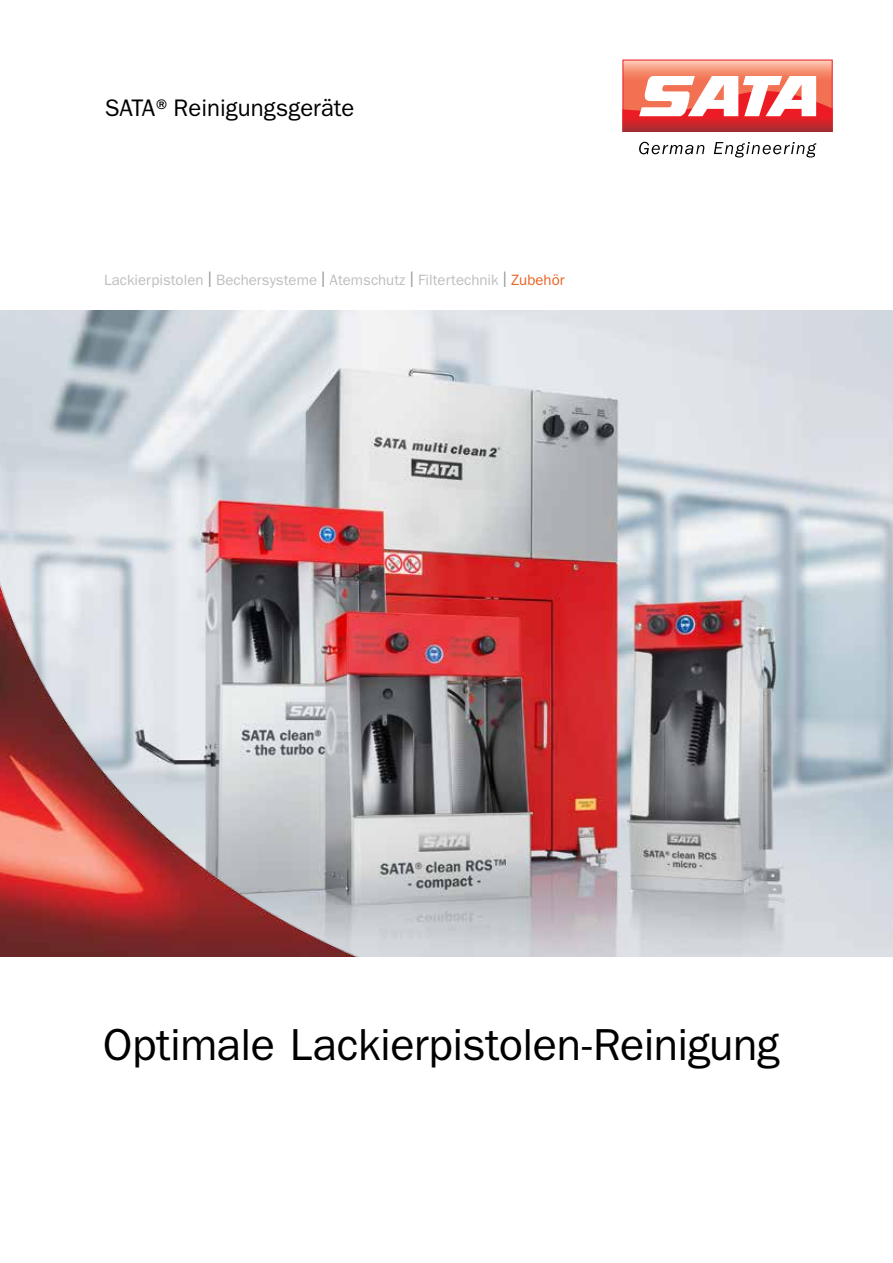
<style>
.page{position:relative;width:893px;height:1263px;background:#fff}
.page>*{position:absolute;margin:0;border:0;box-sizing:border-box;transform-origin:0 0}
.t1{font:45px "ITC Franklin Gothic Std";letter-spacing:-.01em;color:#000}
.t2{font:24px "ITC Franklin Gothic Std";color:#000}
.t3{font:15px "ITC Franklin Gothic Std";color:#bcbec0}
.s1{font-size:22.5px;color:#939598}
.s2{color:#e76425}
</style>
<div class="page">
<img style="left:0;top:310px;width:893px;height:647px">
<svg style="left:639px;top:142px;width:65px;height:12px"></svg>
<svg style="left:714px;top:142px;width:102px;height:15px"></svg>
<svg style="left:622px;top:60px;width:211px;height:72px"></svg>
<img style="left:0;top:529px;width:361px;height:428px">
<h2 class="t2" style="left:105px;top:94px;width:251px">SATA®Reinigungsgeräte</h2>
<p class="t3" style="left:104px;top:271px;width:462px">Lackierpistolen <span class="s1">I</span> Bechersysteme <span class="s1">I</span> Atemschutz <span class="s1">I</span> Filtertechnik <span class="s1">I</span> <span class="s2">Zubehör</span></p>
<h1 class="t1" style="left:103px;top:1019px;width:678px">Optimale Lackierpistolen-Reinigung</h1>
</div>
